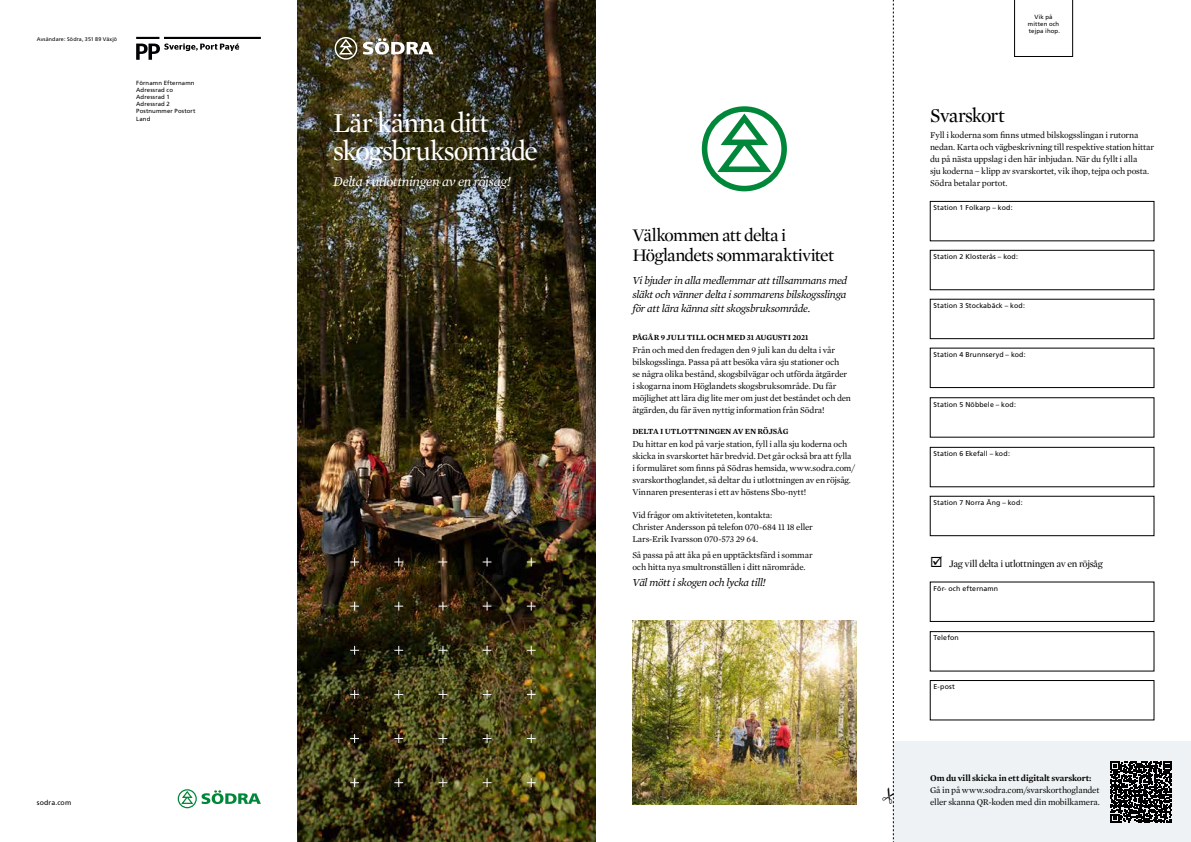
<style>
.page{position:relative;width:1191px;height:842px;background:#fff}
.page>*{position:absolute;margin:0;border:0;box-sizing:border-box;transform-origin:0 0}
.t1{font:28px/28px "Mercury Display";letter-spacing:-.04em;color:#fff}
.t2{font:20px "Mercury Display";letter-spacing:-.04em;color:#000}
.t3{font:18px/20px "Mercury Display";letter-spacing:-.04em;color:#000}
.t4{font:italic 14px "Mercury Text G1";letter-spacing:-.035em;color:#fff}
.t5{font:italic 11px/14px "Mercury Text G1";letter-spacing:-.025em;color:#000;text-align:justify}
.t6{font:10px "Mercury Display";letter-spacing:-.03em;color:#000}
.t7{font:9px/12px "Mercury Text G1";letter-spacing:-.02em;color:#000}
.t8{font:600 9px "Mercury Text G1";letter-spacing:-.01em;color:#000}
.t9{font:600 8px "Mercury Text G1";letter-spacing:-.01em;color:#000}
.t10{font:7px "Frutiger";letter-spacing:.015em;color:#000}
.t11{font:6px/7.2px "Frutiger";letter-spacing:.02em;color:#000}
.t12{font:5.3px "Frutiger";letter-spacing:.02em;color:#000}
</style>
<div class="page">
<div style="left:893px;top:741px;width:298px;height:101px;background:#eef2f4"></div>
<svg style="left:178px;top:789px;width:83px;height:20px"></svg>
<hr style="left:136px;top:37px;width:23px;height:2px;background:#000104">
<hr style="left:164px;top:37px;width:97px;height:2px;background:#000104">
<svg style="left:136px;top:43px;width:103px;height:17px"></svg>
<img style="left:298px;top:0;width:297px;height:842px">
<svg style="left:334px;top:37px;width:99px;height:23px"></svg>
<svg style="left:350px;top:558px;width:9px;height:8px"></svg>
<svg style="left:394px;top:558px;width:9px;height:8px"></svg>
<svg style="left:438px;top:558px;width:9px;height:8px"></svg>
<svg style="left:482px;top:558px;width:9px;height:8px"></svg>
<svg style="left:527px;top:558px;width:8px;height:8px"></svg>
<svg style="left:350px;top:602px;width:9px;height:8px"></svg>
<svg style="left:394px;top:602px;width:9px;height:8px"></svg>
<svg style="left:438px;top:602px;width:9px;height:8px"></svg>
<svg style="left:482px;top:602px;width:9px;height:8px"></svg>
<svg style="left:527px;top:602px;width:8px;height:8px"></svg>
<svg style="left:350px;top:646px;width:9px;height:9px"></svg>
<svg style="left:394px;top:646px;width:9px;height:9px"></svg>
<svg style="left:438px;top:646px;width:9px;height:9px"></svg>
<svg style="left:482px;top:646px;width:9px;height:9px"></svg>
<svg style="left:527px;top:646px;width:8px;height:9px"></svg>
<svg style="left:350px;top:690px;width:9px;height:9px"></svg>
<svg style="left:394px;top:690px;width:9px;height:9px"></svg>
<svg style="left:438px;top:690px;width:9px;height:9px"></svg>
<svg style="left:482px;top:690px;width:9px;height:9px"></svg>
<svg style="left:527px;top:690px;width:8px;height:9px"></svg>
<svg style="left:350px;top:734px;width:9px;height:9px"></svg>
<svg style="left:394px;top:734px;width:9px;height:9px"></svg>
<svg style="left:438px;top:734px;width:9px;height:9px"></svg>
<svg style="left:482px;top:734px;width:9px;height:9px"></svg>
<svg style="left:527px;top:734px;width:8px;height:9px"></svg>
<svg style="left:350px;top:778px;width:9px;height:9px"></svg>
<svg style="left:394px;top:778px;width:9px;height:9px"></svg>
<svg style="left:438px;top:778px;width:9px;height:9px"></svg>
<svg style="left:482px;top:778px;width:9px;height:9px"></svg>
<svg style="left:527px;top:778px;width:8px;height:9px"></svg>
<img style="left:632px;top:621px;width:224px;height:184px">
<svg style="left:702px;top:106px;width:85px;height:85px"></svg>
<svg style="left:1014px;top:0;width:58px;height:57px"></svg>
<div style="left:930px;top:201px;width:224px;height:40px;border:1px solid #000"></div>
<div style="left:930px;top:250px;width:224px;height:40px;border:1px solid #000"></div>
<div style="left:930px;top:299px;width:224px;height:40px;border:1px solid #000"></div>
<div style="left:930px;top:348px;width:224px;height:40px;border:1px solid #000"></div>
<div style="left:930px;top:447px;width:224px;height:40px;border:1px solid #000"></div>
<div style="left:930px;top:496px;width:224px;height:40px;border:1px solid #000"></div>
<div style="left:930px;top:631px;width:224px;height:40px;border:1px solid #000"></div>
<div style="left:930px;top:680px;width:224px;height:40px;border:1px solid #000"></div>
<svg style="left:1110px;top:761px;width:61px;height:62px"></svg>
<svg style="left:892px;top:0;width:2px;height:842px"></svg>
<p class="t12" style="left:37px;top:36px;width:82px">Avsändare: Södra, 351 89 Växjö</p>
<p class="t11" style="left:136px;top:79px;width:61px">Förnamn Efternamn<br>Adressrad co<br>Adressrad 1<br>Adressrad 2<br>Postnummer Postort<br>Land</p>
<p class="t10" style="left:37px;top:798px;width:36px">sodra.com</p>
<h1 class="t1" style="left:333px;top:108px;width:206px">Lär känna ditt skogsbruksområde</h1>
<h3 class="t4" style="left:333px;top:172px;width:179px">Delta i utlottningen av en röjsåg!</h3>
<h3 class="t3" style="left:632px;top:225px;width:203px">Välkommen att delta i<br>Höglandets sommaraktivitet</h3>
<p class="t5" style="left:632px;top:272px;width:216px">Vi bjuder in alla medlemmar att tillsammans med släkt och vänner delta i sommarens bilskogsslinga för att lära känna sitt skogsbruksområde.</p>
<p class="t9" style="left:632px;top:331px;width:177px">PÅGÅR 9 JULI TILL OCH MED 31 AUGUSTI 2021</p>
<p class="t7" style="left:632px;top:343px;width:220px">Från och med den fredagen den 9 juli kan du delta i vår bilskogsslinga. Passa på att besöka våra sju stationer och<br>se några olika bestånd, skogsbilvägar och utförda åtgärder i skogarna inom Höglandets skogsbruksområde. Du får möjlighet att lära dig lite mer om just det beståndet och den åtgärden, du får även nyttig information från Södra!</p>
<p class="t9" style="left:632px;top:426px;width:158px">DELTA I UTLOTTNINGEN AV EN RÖJSÅG</p>
<p class="t7" style="left:632px;top:438px;width:224px">Du hittar en kod på varje station, fyll i alla sju koderna och skicka in svarskortet här bredvid. Det går också bra att fylla i formuläret som finns på Södras hemsida, www.sodra.com/ svarskorthoglandet, så deltar du i utlottningen av en röjsåg.<br>Vinnaren presenteras i ett av höstens Sbo-nytt!</p>
<p class="t7" style="left:632px;top:508px;width:182px">Vid frågor om aktiviteteten, kontakta:<br>Christer Andersson på telefon 070-684 11 18 eller<br>Lars-Erik Ivarsson 070-573 29 64.</p>
<p class="t7" style="left:632px;top:548px;width:182px">Så passa på att åka på en upptäcktsfärd i sommar och hitta nya smultronställen i ditt närområde.</p>
<p class="t5" style="left:632px;top:575px;width:135px">Väl mött i skogen och lycka till!</p>
<p class="t11" style="left:1028px;top:13px;width:34px;text-align:center">Vik på mitten och tejpa ihop.</p>
<h2 class="t2" style="left:930px;top:101px;width:76px">Svarskort</h2>
<p class="t7" style="left:930px;top:129px;width:225px">Fyll i koderna som finns utmed bilskogsslingan i rutorna nedan. Karta och vägbeskrivning till respektive station hittar du på nästa uppslag i den här inbjudan. När du fyllt i alla<br>sju koderna – klipp av svarskortet, vik ihop, tejpa och posta.<br>Södra betalar portot.</p>
<p class="t10" style="left:933px;top:204px;width:81px">Station 1 Folkarp – kod:</p>
<p class="t10" style="left:933px;top:253px;width:86px">Station 2 Klosterås – kod:</p>
<p class="t10" style="left:933px;top:301px;width:93px">Station 3 Stockabäck – kod:</p>
<p class="t10" style="left:933px;top:350px;width:94px">Station 4 Brunnseryd – kod:</p>
<p class="t10" style="left:933px;top:400px;width:84px">Station 5 Nöbbele – kod:</p>
<p class="t10" style="left:933px;top:450px;width:78px">Station 6 Ekefall – kod:</p>
<p class="t10" style="left:933px;top:498px;width:90px">Station 7 Norra Äng – kod:</p>
<p class="t6" style="left:930px;top:557px;width:174px">☑ Jag vill delta i utlottningen av en röjsåg</p>
<p class="t10" style="left:933px;top:584px;width:66px">För- och efternamn</p>
<p class="t10" style="left:933px;top:634px;width:27px">Telefon</p>
<p class="t10" style="left:933px;top:683px;width:23px">E-post</p>
<p class="t8" style="left:930px;top:771px;width:163px">Om du vill skicka in ett digitalt svarskort:</p>
<p class="t7" style="left:930px;top:783px;width:171px">Gå in på www.sodra.com/svarskorthoglandet eller skanna QR-koden med din mobilkamera.</p>
</div>
